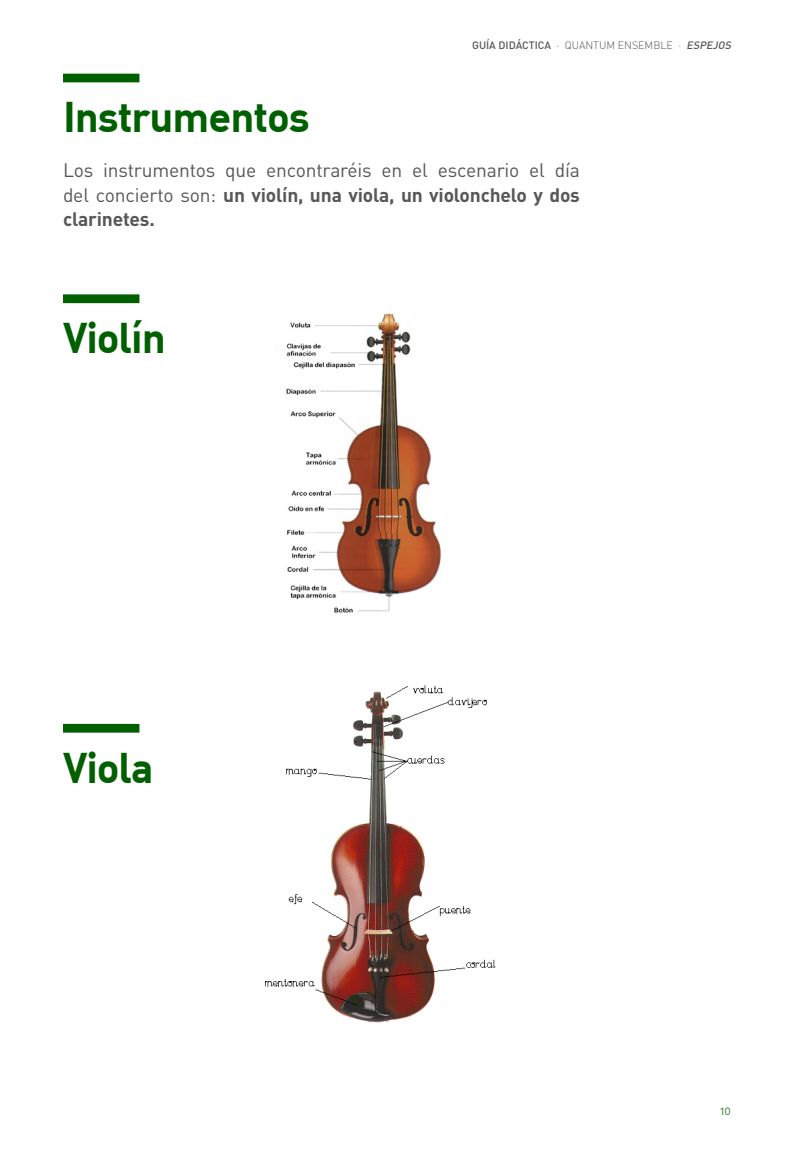
<style>
.page{position:relative;width:794px;height:1166px;background:#fff}
.page>*{position:absolute;margin:0;border:0;box-sizing:border-box;transform-origin:0 0}
.t1{font:700 42px "DIN Alternate";letter-spacing:-.025em;color:#006000}
.t2{font:19.25px/24.5px "DIN";letter-spacing:-.01em;color:#575757;text-align:justify}
.t3{font:12.25px "DIN Regular Alternate";color:#338033}
.t4{font:300 10.67px "DIN Pro";color:#575756}
.s1{font-weight:500}
.s2{font-weight:500;font-style:italic}
.s3{font-weight:700}
</style>
<div class="page">
<img style="left:265px;top:685px;width:231px;height:339px">
<img style="left:286px;top:313px;width:155px;height:300px">
<div style="left:63px;top:74px;width:76px;height:8px;background:#006000"></div>
<div style="left:63px;top:294px;width:76px;height:9px;background:#006000"></div>
<div style="left:63px;top:724px;width:76px;height:8px;background:#006000"></div>
<h1 class="t1" style="left:63px;top:90px;width:248px">Instrumentos</h1>
<p class="t4" style="left:472px;top:38px;width:263px"><span class="s1">GUÍA DIDÁCTICA</span> · QUANTUM ENSEMBLE · <span class="s2">ESPEJOS</span></p>
<p class="t2" style="left:63px;top:158px;width:518px">Los instrumentos que encontraréis en el escenario el día del concierto son: <span class="s3">un violín, una viola, un violonchelo y dos clarinetes.</span></p>
<h1 class="t1" style="left:63px;top:310px;width:104px">Violín</h1>
<h1 class="t1" style="left:63px;top:740px;width:92px">Viola</h1>
<p class="t3" style="left:720px;top:1103px;width:12px">10</p>
</div>
